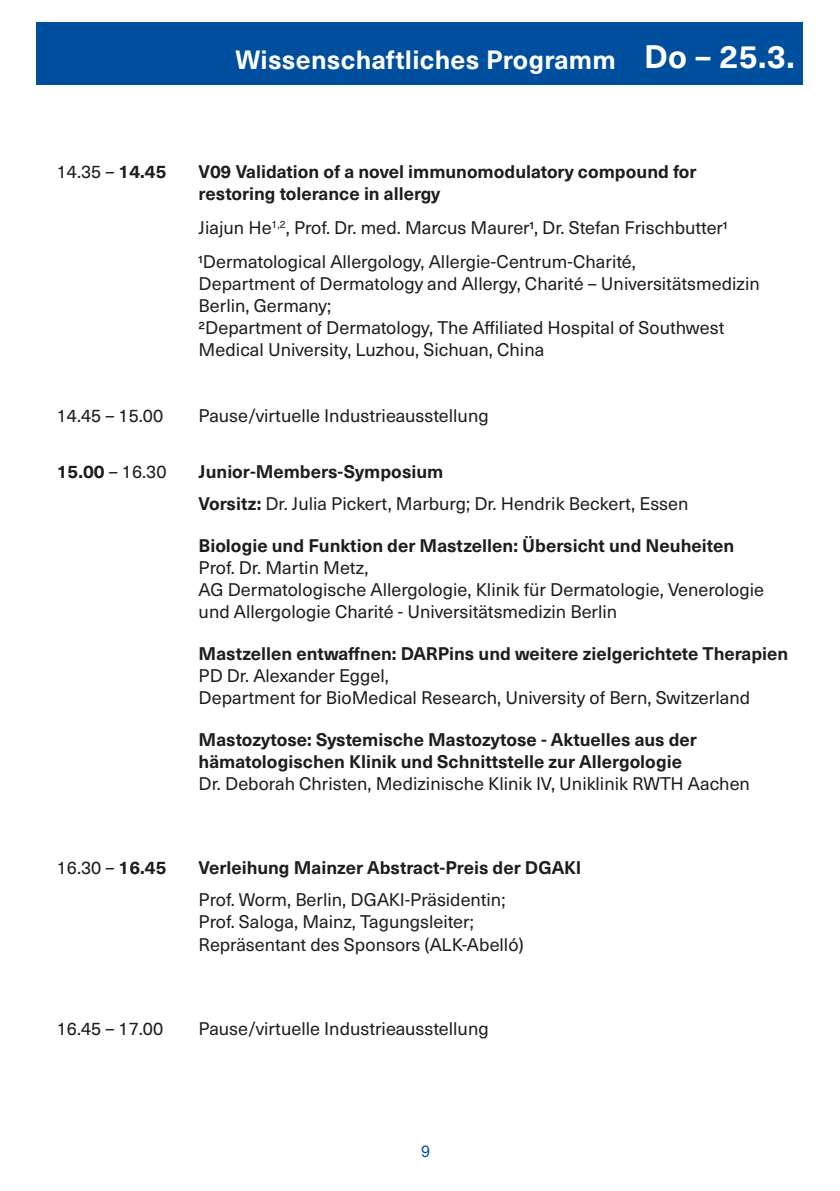
<style>
.page{position:relative;width:840px;height:1191px;background:#fff}
.page>*{position:absolute;margin:0;border:0;box-sizing:border-box;transform-origin:0 0}
.t1{font:700 26px "Neue Haas Unica W1 G";letter-spacing:.01em;color:#fff}
.t2{font:18px/22px "Neue Haas Unica W1 G";color:#1d1d1b}
.t3{font:700 18px/22px "Neue Haas Unica W1 G";color:#1d1d1b}
.t4{font:16px "Arial";color:#004f9f}
.s1{font-size:32px}
.s2{font-weight:700}
</style>
<div class="page">
<div style="left:37px;top:23px;width:765px;height:62px;background:#004f9f"></div>
<h1 class="t1" style="left:235px;top:40px;width:560px">Wissenschaftliches Programm <span class="s1">Do – 25.3.</span></h1>
<p class="t2" style="left:57px;top:160px;width:111px">14.35 – <span class="s2">14.45</span></p>
<p class="t3" style="left:198px;top:160px;width:499px">V09 Validation of a novel immunomodulatory compound for restoring tolerance in allergy</p>
<p class="t2" style="left:198px;top:210px;width:530px;line-height:34px">Jiajun He<sup>1,2</sup>, Prof. Dr. med. Marcus Maurer1, Dr. Stefan Frischbutter1<br>1Dermatological Allergology, Allergie-Centrum-Charité,</p>
<p class="t2" style="left:198px;top:272px;width:562px">Department of Dermatology and Allergy, Charité – Universitätsmedizin Berlin, Germany;<br>2Department of Dermatology, The Affiliated Hospital of Southwest Medical University, Luzhou, Sichuan, China</p>
<p class="t2" style="left:57px;top:404px;width:108px">14.45 – 15.00</p>
<p class="t2" style="left:198px;top:404px;width:291px">Pause/virtuelle Industrieausstellung</p>
<p class="t2" style="left:57px;top:460px;width:111px"><span class="s2">15.00</span> – 16.30</p>
<p class="t2" style="left:198px;top:455px;width:491px;line-height:32px"><span class="s2">Junior-Members-Symposium<br>Vorsitz:</span> Dr. Julia Pickert, Marburg; Dr. Hendrik Beckert, Essen</p>
<p class="t3" style="left:198px;top:534px;width:536px">Biologie und Funktion der Mastzellen: Übersicht und Neuheiten</p>
<p class="t2" style="left:198px;top:556px;width:566px">Prof. Dr. Martin Metz,<br>AG Dermatologische Allergologie, Klinik für Dermatologie, Venerologie und Allergologie Charité - Universitätsmedizin Berlin</p>
<p class="t3" style="left:198px;top:642px;width:591px">Mastzellen entwaffnen: DARPins und weitere zielgerichtete Therapien</p>
<p class="t2" style="left:198px;top:664px;width:552px">PD Dr. Alexander Eggel,<br>Department for BioMedical Research, University of Bern, Switzerland</p>
<p class="t3" style="left:198px;top:728px;width:499px">Mastozytose: Systemische Mastozytose - Aktuelles aus der hämatologischen Klinik und Schnittstelle zur Allergologie</p>
<p class="t2" style="left:198px;top:772px;width:552px">Dr. Deborah Christen, Medizinische Klinik IV, Uniklinik RWTH Aachen</p>
<p class="t2" style="left:57px;top:856px;width:111px">16.30 – <span class="s2">16.45</span></p>
<p class="t3" style="left:198px;top:856px;width:384px">Verleihung Mainzer Abstract-Preis der DGAKI</p>
<p class="t2" style="left:198px;top:888px;width:326px">Prof. Worm, Berlin, DGAKI-Präsidentin;<br>Prof. Saloga, Mainz, Tagungsleiter;<br>Repräsentant des Sponsors (ALK-Abelló)</p>
<p class="t2" style="left:57px;top:1016px;width:108px">16.45 – 17.00</p>
<p class="t2" style="left:198px;top:1016px;width:291px">Pause/virtuelle Industrieausstellung</p>
<p class="t4" style="left:421px;top:1140px;width:10px">9</p>
</div>
